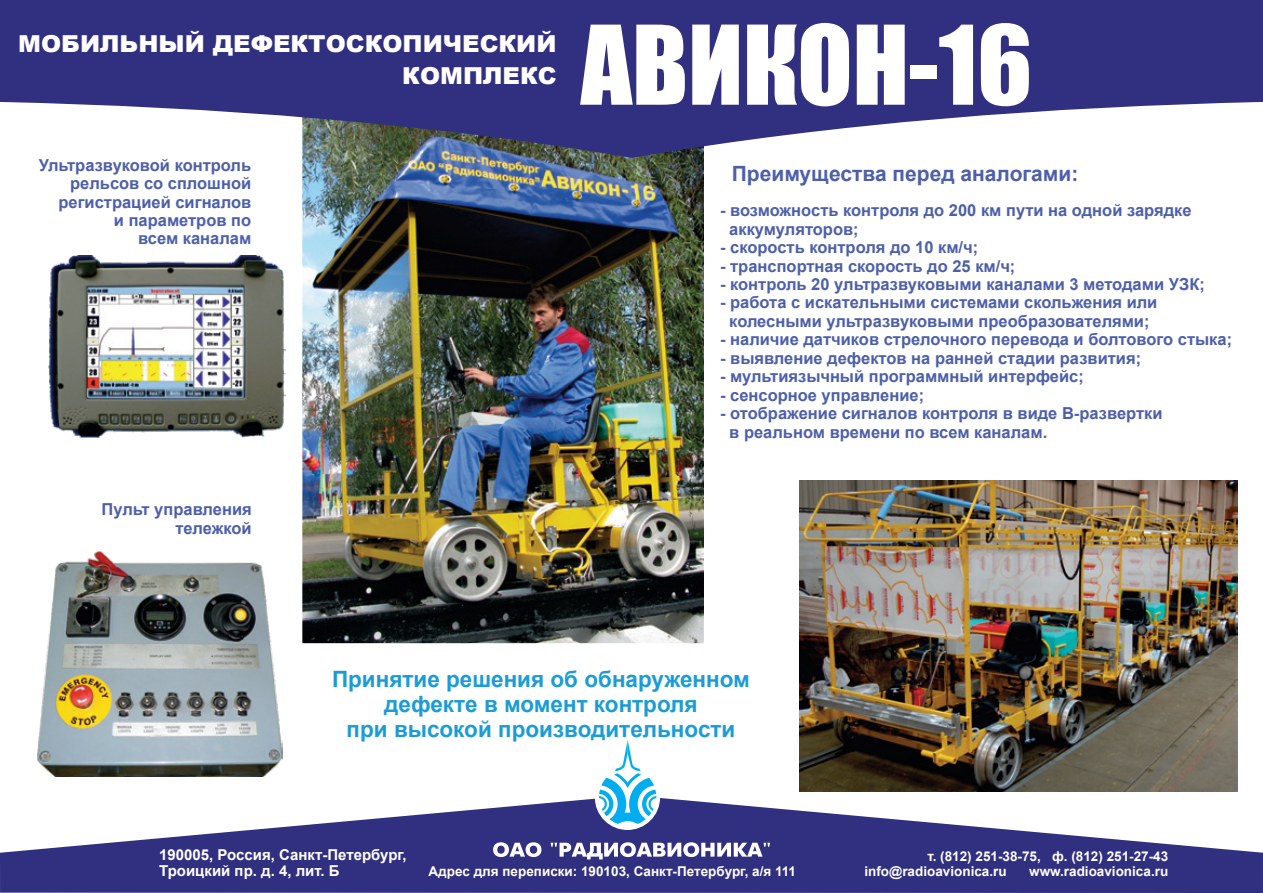
<style>
.page{position:relative;width:1263px;height:893px;background:#fff}
.page>*{position:absolute;margin:0;border:0;box-sizing:border-box;transform-origin:0 0}
.t1{font:101.4px "Impact";color:#fff}
.t2{font:900 23.4px/32px "Arial";color:#fff;text-align:right;scale:1.04 1}
.t3{font:700 22.5px/25.2px "Arial";color:#1b9cd7;text-align:center}
.t4{font:700 21px "Arial";color:#4d5fab}
.t5{font:700 16.5px/18.5px "Arial";color:#4d5fab}
.t6{font:700 15px/16.8px "Arial";color:#fff}
.t7{font:700 13.5px/15.1px "Arial";color:#fff}
</style>
<div class="page">
<img style="left:302px;top:158px;width:402px;height:485px">
<svg style="left:0;top:798px;width:1263px;height:95px;fill:#312f80"></svg>
<svg style="left:0;top:0;width:1263px;height:158px;fill:#312f80"></svg>
<img style="left:800px;top:481px;width:438px;height:310px">
<img style="left:48px;top:255px;width:238px;height:182px">
<img style="left:37px;top:551px;width:246px;height:225px">
<svg style="left:493px;top:842px;width:277px;height:17px"></svg>
<div style="left:595px;top:765px;width:65px;height:65px;background:#fff;border-radius:50%"></div>
<svg style="left:599px;top:740px;width:57px;height:85px"></svg>
<h2 class="t2" style="left:18px;top:27px;width:519px">МОБИЛЬНЫЙ ДЕФЕКТОСКОПИЧЕСКИЙ<br>КОМПЛЕКС</h2>
<p class="t5" style="left:39px;top:156px;width:214px;text-align:right">Ультразвуковой контроль рельсов со сплошной регистрацией сигналов<br>и параметров по<br>всем каналам</p>
<h1 class="t1" style="left:581px;top:-14px;width:453px">АВИКОН-16</h1>
<p class="t4" style="left:732px;top:160px;width:348px">Преимущества перед аналогами:</p>
<p class="t5" style="left:729px;top:202px;width:464px;text-indent:-9px">- возможность контроля до 200 км пути на одной зарядке аккумуляторов;</p>
<p class="t5" style="left:720px;top:239px;width:260px">- скорость контроля до 10 км/ч;</p>
<p class="t5" style="left:720px;top:257px;width:297px">- транспортная скорость до 25 км/ч;</p>
<p class="t5" style="left:720px;top:276px;width:486px">- контроль 20 ультразвуковыми каналами 3 методами УЗК;</p>
<p class="t5" style="left:720px;top:294px;width:439px;text-align:center">- работа с искательными системами скольжения или колесными ультразвуковыми преобразователями;</p>
<p class="t5" style="left:720px;top:331px;width:514px">- наличие датчиков стрелочного перевода и болтового стыка;</p>
<p class="t5" style="left:720px;top:349px;width:423px">- выявление дефектов на ранней стадии развития;</p>
<p class="t5" style="left:720px;top:368px;width:365px">- мультиязычный программный интерфейс;</p>
<p class="t5" style="left:720px;top:386px;width:206px">- сенсорное управление;</p>
<p class="t5" style="left:729px;top:405px;width:435px;text-indent:-9px">- отображение сигналов контроля в виде В-развертки в реальном времени по всем каналам.</p>
<p class="t5" style="left:102px;top:501px;width:152px;text-align:right">Пульт управления тележкой</p>
<h3 class="t3" style="left:332px;top:667px;width:419px">Принятие решения об обнаруженном дефекте в момент контроля<br>при высокой производительности</h3>
<p class="t6" style="left:159px;top:846px;width:249px">190005, Россия, Санкт-Петербург,<br>Троицкий пр. д. 4, лит. Б</p>
<p class="t7" style="left:428px;top:864px;width:369px">Адрес для переписки: 190103, Санкт-Петербург, а/я 111</p>
<p class="t7" style="left:864px;top:849px;width:305px;text-indent:63px">т. (812) 251-38-75, ф. (812) 251-27-43 info@radioavionica.ru</p>
<p class="t7" style="left:1029px;top:864px;width:141px">www.radioavionica.ru</p>
</div>
